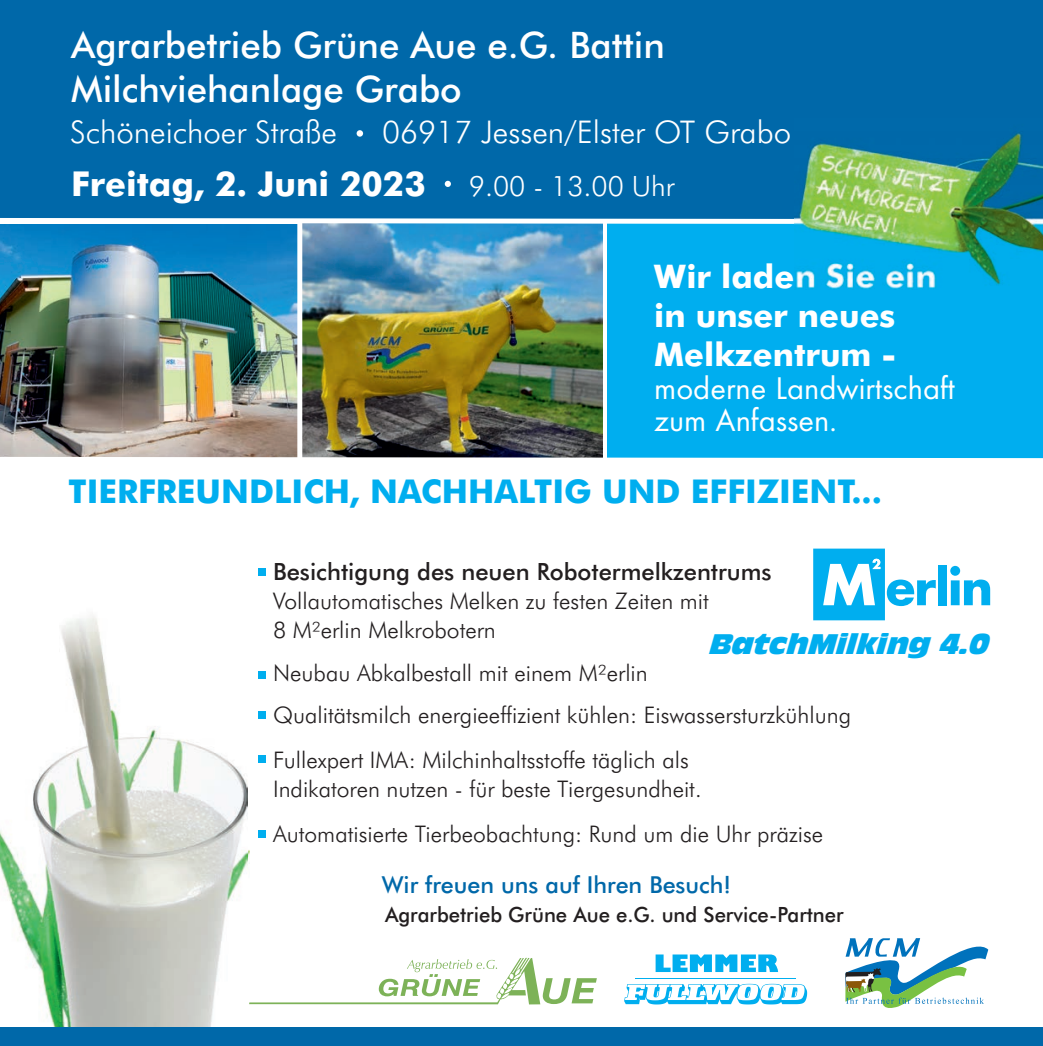
<style>
.page{position:relative;width:1043px;height:1046px;background:#fff}
.page>*{position:absolute;margin:0;border:0;box-sizing:border-box;transform-origin:0 0}
.t1{font:500 36.57px/43.8px "Futura BT";color:#fff}
.t2{font:700 34.3px "Futura BT";color:#fff}
.t3{font:700 32.73px "Futura BT";color:#00aeef}
.t4{font:700 32.55px/39px "Futura BT";color:#fff}
.t5{font:32.55px/32.6px "Futura";color:#fff}
.t6{font:300 31.32px "Futura BT";color:#fff}
.t7{font:300 28px "Futura BT";color:#fff}
.t8{font:italic 26.43px "Antique Olive Compact";color:#00aeef}
.t9{font:500 23.8px "Futura BT";color:#231f20}
.t10{font:500 23.45px "Futura BT";color:#0068a9}
.t11{font:300 22.93px/28.7px "Futura BT";color:#231f20}
.t12{font:500 21px "Futura BT";color:#231f20}
</style>
<div class="page">
<img style="left:302px;top:227px;width:300px;height:227px">
<img style="left:0;top:227px;width:297px;height:227px">
<img style="left:0;top:616px;width:247px;height:410px">
<div style="left:607px;top:222px;width:436px;height:238px;background:#00aeef"></div>
<div style="left:0;top:0;width:1043px;height:221px;background:#0068a9"></div>
<svg style="left:445px;top:181px;width:6px;height:6px"></svg>
<div style="left:356px;top:130px;width:7px;height:7px;background:#fff;border-radius:50%"></div>
<svg style="left:0;top:218px;width:794px;height:9px"></svg>
<div style="left:0;top:1026px;width:1043px;height:19px;background:#0068a9"></div>
<div style="left:937px;top:565px;width:9px;height:40px;background:#00aeef"></div>
<svg style="left:950px;top:566px;width:40px;height:39px"></svg>
<svg style="left:813px;top:548px;width:122px;height:72px"></svg>
<div style="left:258px;top:567px;width:8px;height:8px;background:#00aeef"></div>
<div style="left:258px;top:711px;width:8px;height:8px;background:#00aeef"></div>
<div style="left:258px;top:671px;width:8px;height:7px;background:#00aeef"></div>
<div style="left:258px;top:755px;width:8px;height:8px;background:#00aeef"></div>
<div style="left:258px;top:830px;width:8px;height:7px;background:#00aeef"></div>
<img style="left:794px;top:132px;width:249px;height:158px">
<div style="left:297px;top:222px;width:5px;height:238px;background:#fff"></div>
<svg style="left:0;top:454px;width:1043px;height:6px"></svg>
<svg style="left:655px;top:954px;width:123px;height:18px"></svg>
<hr style="left:636px;top:977px;width:160px;height:1px;background:#00aeef">
<svg style="left:624px;top:983px;width:183px;height:21px"></svg>
<svg style="left:845px;top:938px;width:143px;height:70px"></svg>
<svg style="left:249px;top:957px;width:348px;height:47px"></svg>
<h1 class="t1" style="left:71px;top:27px;width:595px">Agrarbetrieb Grüne Aue e.G. Battin<br>Milchviehanlage Grabo</h1>
<h3 class="t6" style="left:70px;top:119px;width:268px">Schöneichoer Straße</h3>
<h3 class="t6" style="left:382px;top:119px;width:410px">06917 Jessen/Elster OT Grabo</h3>
<h2 class="t2" style="left:71px;top:170px;width:356px">Freitag, 2. Juni 2023</h2>
<p class="t7" style="left:469px;top:174px;width:207px">9.00 - 13.00 Uhr</p>
<h3 class="t4" style="left:654px;top:260px;width:283px">Wir laden Sie ein in unser neues<br>Melkzentrum -</h3>
<h3 class="t5" style="left:654px;top:374px;width:302px">moderne Landwirtschaft zum Anfassen.</h3>
<h3 class="t3" style="left:69px;top:477px;width:815px">TIERFREUNDLICH, NACHHALTIG UND EFFIZIENT...</h3>
<p class="t9" style="left:273px;top:561px;width:500px">Besichtigung des neuen Robotermelkzentrums</p>
<p class="t11" style="left:273px;top:589px;width:437px">Vollautomatisches Melken zu festen Zeiten mit<br>8 M²erlin Melkrobotern</p>
<p class="t8" style="left:707px;top:633px;width:287px">BatchMilking 4.0</p>
<p class="t11" style="left:273px;top:661px;width:376px">Neubau Abkalbestall mit einem M²erlin</p>
<p class="t11" style="left:273px;top:702px;width:579px">Qualitätsmilch energieeffizient kühlen: Eiswassersturzkühlung</p>
<p class="t11" style="left:273px;top:747px;width:430px">Fullexpert IMA: Milchinhaltsstoffe täglich als<br>Indikatoren nutzen - für beste Tiergesundheit.</p>
<p class="t11" style="left:273px;top:821px;width:551px">Automatisierte Tierbeobachtung: Rund um die Uhr präzise</p>
<p class="t10" style="left:382px;top:875px;width:351px">Wir freuen uns auf Ihren Besuch!</p>
<p class="t12" style="left:385px;top:905px;width:460px">Agrarbetrieb Grüne Aue e.G. und Service-Partner</p>
</div>
